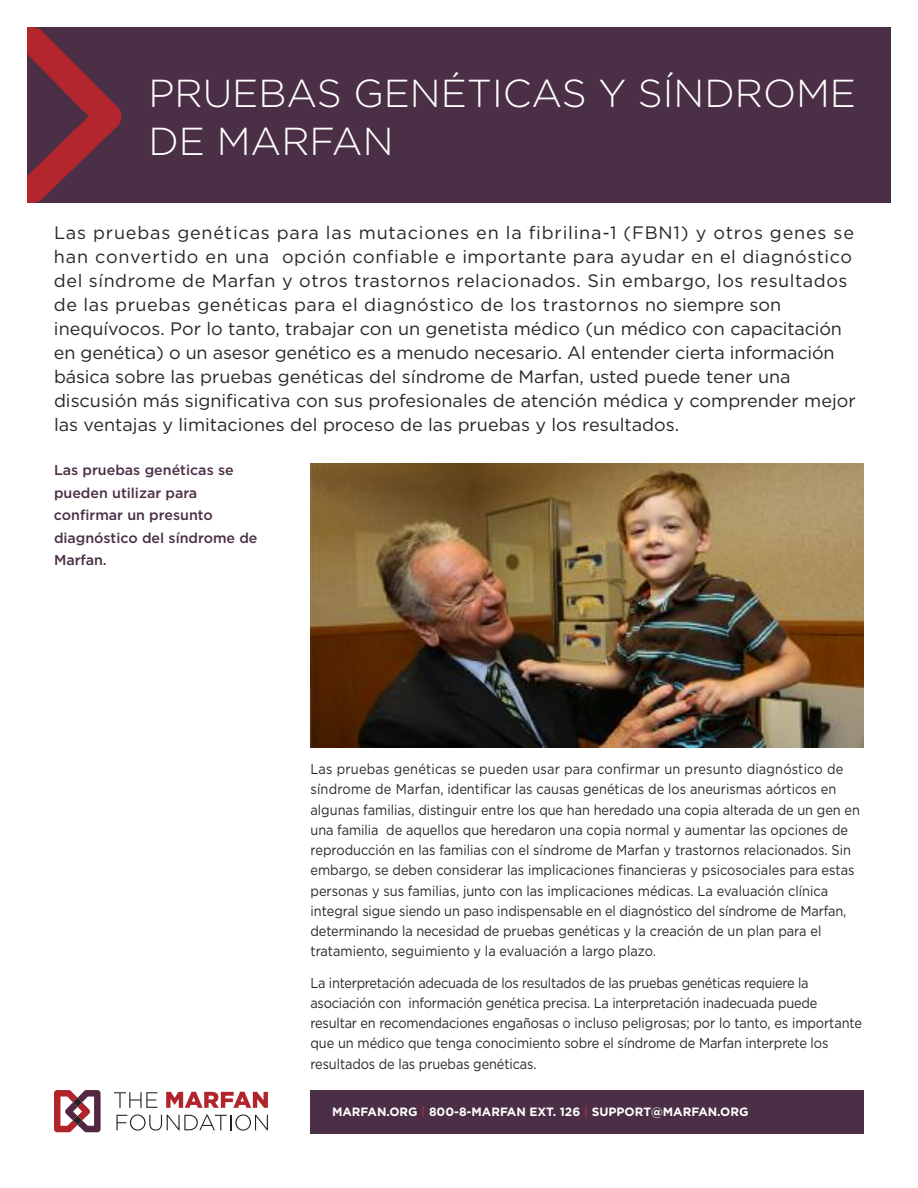
<style>
.page{position:relative;width:918px;height:1188px;background:#fff}
.page>*{position:absolute;margin:0;border:0;box-sizing:border-box;transform-origin:0 0}
.t1{font:300 39px/48px "Gotham";color:#fff}
.t2{font:18px/24px "Gotham";color:#272627}
.t3{font:14.25px/20.2px "Gotham";letter-spacing:-.005em;color:#272627;scale:.9 1}
.t4{font:500 14.25px/22.5px "Gotham";color:#4b2f46}
.t5{font:700 12px "Gotham";color:#fff}
.s1{color:#992e32}
</style>
<div class="page">
<img style="left:310px;top:464px;width:554px;height:283px">
<div style="left:310px;top:1090px;width:554px;height:44px;background:#4b2f46"></div>
<svg style="left:166px;top:1092px;width:102px;height:16px"></svg>
<svg style="left:54px;top:1090px;width:47px;height:42px"></svg>
<svg style="left:114px;top:1092px;width:44px;height:16px"></svg>
<svg style="left:116px;top:1115px;width:152px;height:16px"></svg>
<div style="left:27px;top:27px;width:864px;height:175px;background:#4b2f46"></div>
<svg style="left:27px;top:27px;width:94px;height:175px"></svg>
<h1 class="t1" style="left:148px;top:70px;width:709px">PRUEBAS GENÉTICAS Y SÍNDROME<br>DE MARFAN</h1>
<p class="t2" style="left:54px;top:221px;width:803px">Las pruebas genéticas para las mutaciones en la fibrilina-1 (FBN1) y otros genes se han convertido en una opción confiable e importante para ayudar en el diagnóstico del síndrome de Marfan y otros trastornos relacionados. Sin embargo, los resultados de las pruebas genéticas para el diagnóstico de los trastornos no siempre son inequívocos. Por lo tanto, trabajar con un genetista médico (un médico con capacitación en genética) o un asesor genético es a menudo necesario. Al entender cierta información básica sobre las pruebas genéticas del síndrome de Marfan, usted puede tener una discusión más significativa con sus profesionales de atención médica y comprender mejor las ventajas y limitaciones del proceso de las pruebas y los resultados.</p>
<p class="t4" style="left:54px;top:459px;width:205px">Las pruebas genéticas se pueden utilizar para confirmar un presunto diagnóstico del síndrome de<br>Marfan.</p>
<p class="t3" style="left:310px;top:759px;width:612px">Las pruebas genéticas se pueden usar para confirmar un presunto diagnóstico de síndrome de Marfan, identificar las causas genéticas de los aneurismas aórticos en algunas familias, distinguir entre los que han heredado una copia alterada de un gen en una familia de aquellos que heredaron una copia normal y aumentar las opciones de reproducción en las familias con el síndrome de Marfan y trastornos relacionados. Sin embargo, se deben considerar las implicaciones financieras y psicosociales para estas personas y sus familias, junto con las implicaciones médicas. La evaluación clínica integral sigue siendo un paso indispensable en el diagnóstico del síndrome de Marfan, determinando la necesidad de pruebas genéticas y la creación de un plan para el tratamiento, seguimiento y la evaluación a largo plazo.</p>
<p class="t3" style="left:310px;top:972px;width:614px">La interpretación adecuada de los resultados de las pruebas genéticas requiere la asociación con información genética precisa. La interpretación inadecuada puede resultar en recomendaciones engañosas o incluso peligrosas; por lo tanto, es importante que un médico que tenga conocimiento sobre el síndrome de Marfan interprete los resultados de las pruebas genéticas.</p>
<p class="t5" style="left:332px;top:1104px;width:418px">MARFAN.ORG <span class="s1">|</span> 800-8-MARFAN EXT. 126 <span class="s1">|</span> SUPPORT@MARFAN.ORG</p>
</div>
